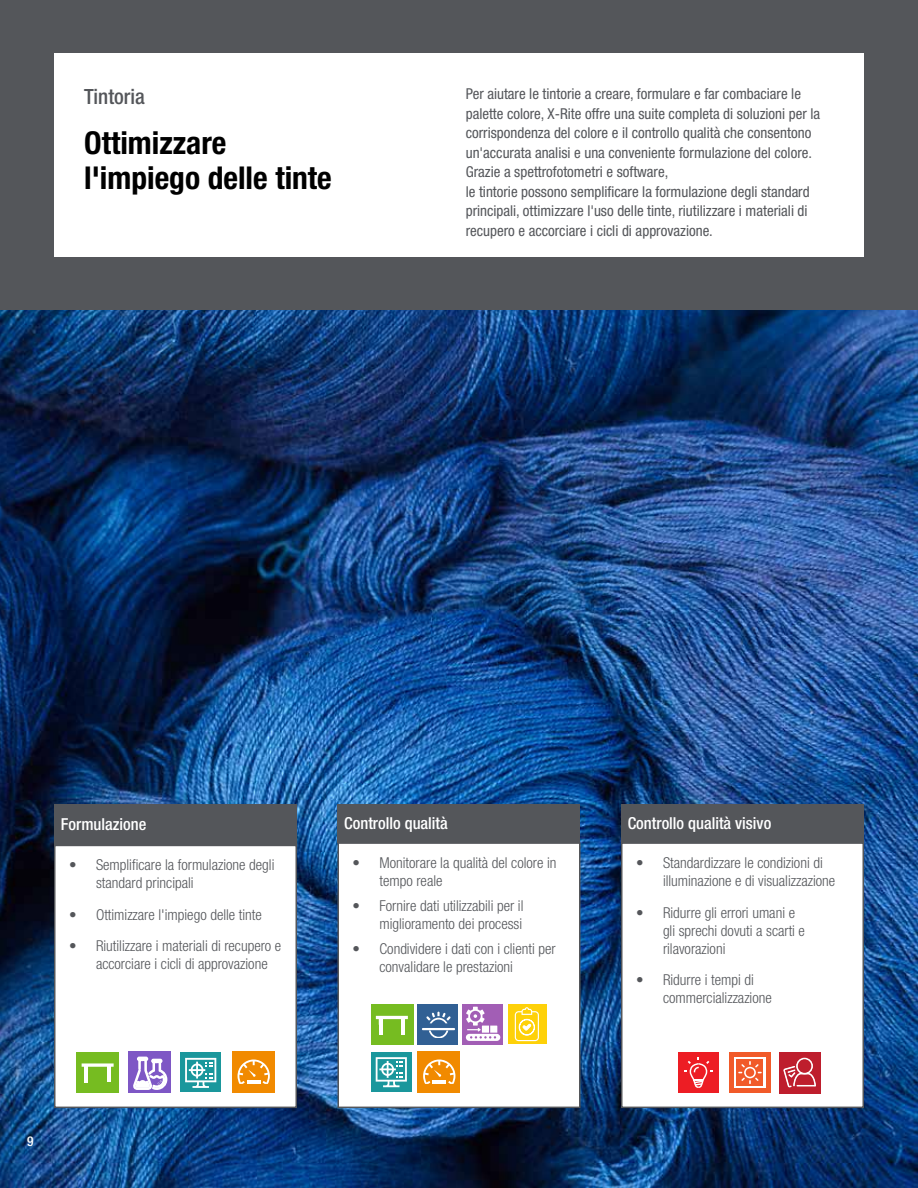
<style>
.page{position:relative;width:918px;height:1188px;background:#fff}
.page>*{position:absolute;margin:0;border:0;box-sizing:border-box;transform-origin:0 0}
.t1{font:700 condensed 31.5px/34.5px "Helvetica Neue LT Pro";color:#000}
.t2{font:500 condensed 21px "Helvetica Neue LT Std";color:#54565a}
.t3{font:500 condensed 16.5px "Helvetica Neue LT Std";color:#fff}
.t4{font:300 condensed 15px/18px "Helvetica Neue LT Std";color:#54565a}
.t5{font:condensed 15px/19.5px "Helvetica Neue LT Std";color:#54565a}
.t6{font:500 condensed 13.5px "Helvetica Neue LT Pro";color:#fff}
</style>
<div class="page">
<img style="left:0;top:310px;width:918px;height:878px">
<div style="left:0;top:0;width:918px;height:310px;background:#54565a"></div>
<div style="left:54px;top:53px;width:810px;height:204px;background:#fff"></div>
<div style="left:54px;top:804px;width:243px;height:40px;background:#54565a"></div>
<div style="left:55px;top:845px;width:241px;height:262px;background:#fff"></div>
<div style="left:54px;top:845px;width:243px;height:263px;border:2px solid #54565a"></div>
<div style="left:338px;top:804px;width:242px;height:38px;background:#54565a"></div>
<div style="left:338px;top:843px;width:242px;height:264px;background:#fff"></div>
<div style="left:338px;top:842px;width:242px;height:266px;border:2px solid #54565a"></div>
<div style="left:621px;top:804px;width:243px;height:38px;background:#54565a"></div>
<div style="left:622px;top:843px;width:241px;height:264px;background:#fff"></div>
<div style="left:621px;top:842px;width:243px;height:266px;border:2px solid #54565a"></div>
<div style="left:77px;top:1052px;width:42px;height:40px;background:#76bc21"></div>
<svg style="left:82px;top:1063px;width:32px;height:9px"></svg>
<hr style="left:85px;top:1067px;width:3px;height:16px;background:#fff">
<hr style="left:107px;top:1067px;width:4px;height:15px;background:#fff">
<div style="left:129px;top:1052px;width:42px;height:41px;background:#7e57c5"></div>
<svg style="left:133px;top:1056px;width:35px;height:34px"></svg>
<div style="left:180px;top:1052px;width:41px;height:40px;background:#1a979c"></div>
<svg style="left:185px;top:1058px;width:31px;height:30px"></svg>
<div style="left:232px;top:1052px;width:42px;height:41px;background:#f18a00"></div>
<svg style="left:238px;top:1060px;width:32px;height:24px"></svg>
<div style="left:371px;top:1052px;width:41px;height:40px;background:#1a979c"></div>
<svg style="left:376px;top:1057px;width:31px;height:30px"></svg>
<div style="left:418px;top:1052px;width:42px;height:41px;background:#f18a00"></div>
<svg style="left:423px;top:1060px;width:32px;height:24px"></svg>
<div style="left:463px;top:1004px;width:40px;height:40px;background:#a25eb5"></div>
<svg style="left:466px;top:1007px;width:34px;height:34px"></svg>
<div style="left:418px;top:1004px;width:40px;height:40px;background:#316094"></div>
<svg style="left:429px;top:1031px;width:19px;height:7px"></svg>
<hr style="left:422px;top:1028px;width:33px;height:2px;background:#fff">
<svg style="left:426px;top:1012px;width:25px;height:11px"></svg>
<div style="left:371px;top:1005px;width:42px;height:40px;background:#76bc21"></div>
<svg style="left:376px;top:1016px;width:32px;height:9px"></svg>
<hr style="left:379px;top:1019px;width:3px;height:16px;background:#fff">
<hr style="left:401px;top:1019px;width:4px;height:16px;background:#fff">
<div style="left:508px;top:1005px;width:39px;height:39px;background:#fed109"></div>
<svg style="left:515px;top:1007px;width:24px;height:34px"></svg>
<div style="left:678px;top:1052px;width:41px;height:41px;background:#ed1d24"></div>
<svg style="left:684px;top:1057px;width:29px;height:31px"></svg>
<div style="left:729px;top:1052px;width:42px;height:41px;background:#f15a29"></div>
<svg style="left:734px;top:1057px;width:32px;height:31px"></svg>
<div style="left:737px;top:1059px;width:26px;height:27px;background:#f15a29"></div>
<svg style="left:738px;top:1061px;width:24px;height:23px"></svg>
<div style="left:779px;top:1052px;width:41px;height:41px;background:#be1e2d"></div>
<svg style="left:783px;top:1058px;width:33px;height:29px"></svg>
<h2 class="t2" style="left:84px;top:84px;width:62px">Tintoria</h2>
<h1 class="t1" style="left:84px;top:126px;width:249px">Ottimizzare l'impiego delle tinte</h1>
<p class="t5" style="left:466px;top:84px;width:356px">Per aiutare le tintorie a creare, formulare e far combaciare le palette colore, X-Rite offre una suite completa di soluzioni per la corrispondenza del colore e il controllo qualità che consentono un'accurata analisi e una conveniente formulazione del colore.<br>Grazie a spettrofotometri e software,<br>le tintorie possono semplificare la formulazione degli standard principali, ottimizzare l'uso delle tinte, riutilizzare i materiali di recupero e accorciare i cicli di approvazione.</p>
<p class="t3" style="left:61px;top:814px;width:87px">Formulazione</p>
<p class="t4" style="left:96px;top:856px;width:180px;text-indent:-27px">• Semplificare la formulazione degli standard principali</p>
<p class="t4" style="left:69px;top:905px;width:194px">• Ottimizzare l'impiego delle tinte</p>
<p class="t4" style="left:96px;top:937px;width:187px;text-indent:-27px">• Riutilizzare i materiali di recupero e accorciare i cicli di approvazione</p>
<p class="t3" style="left:344px;top:813px;width:105px">Controllo qualità</p>
<p class="t4" style="left:380px;top:854px;width:179px;text-indent:-27px">• Monitorare la qualità del colore in tempo reale</p>
<p class="t4" style="left:352px;top:896px;width:172px;text-align:right">• Fornire dati utilizzabili per il miglioramento dei processi</p>
<p class="t4" style="left:380px;top:939px;width:178px;text-indent:-27px">• Condividere i dati con i clienti per convalidare le prestazioni</p>
<p class="t6" style="left:27px;top:1133px;width:8px">9</p>
<p class="t3" style="left:628px;top:813px;width:145px">Controllo qualità visivo</p>
<p class="t4" style="left:663px;top:854px;width:174px;text-indent:-27px">• Standardizzare le condizioni di illuminazione e di visualizzazione</p>
<p class="t4" style="left:663px;top:903px;width:144px;text-indent:-27px">• Ridurre gli errori umani e gli sprechi dovuti a scarti e rilavorazioni</p>
<p class="t4" style="left:663px;top:971px;width:110px;text-indent:-27px">• Ridurre i tempi di commercializzazione</p>
</div>
